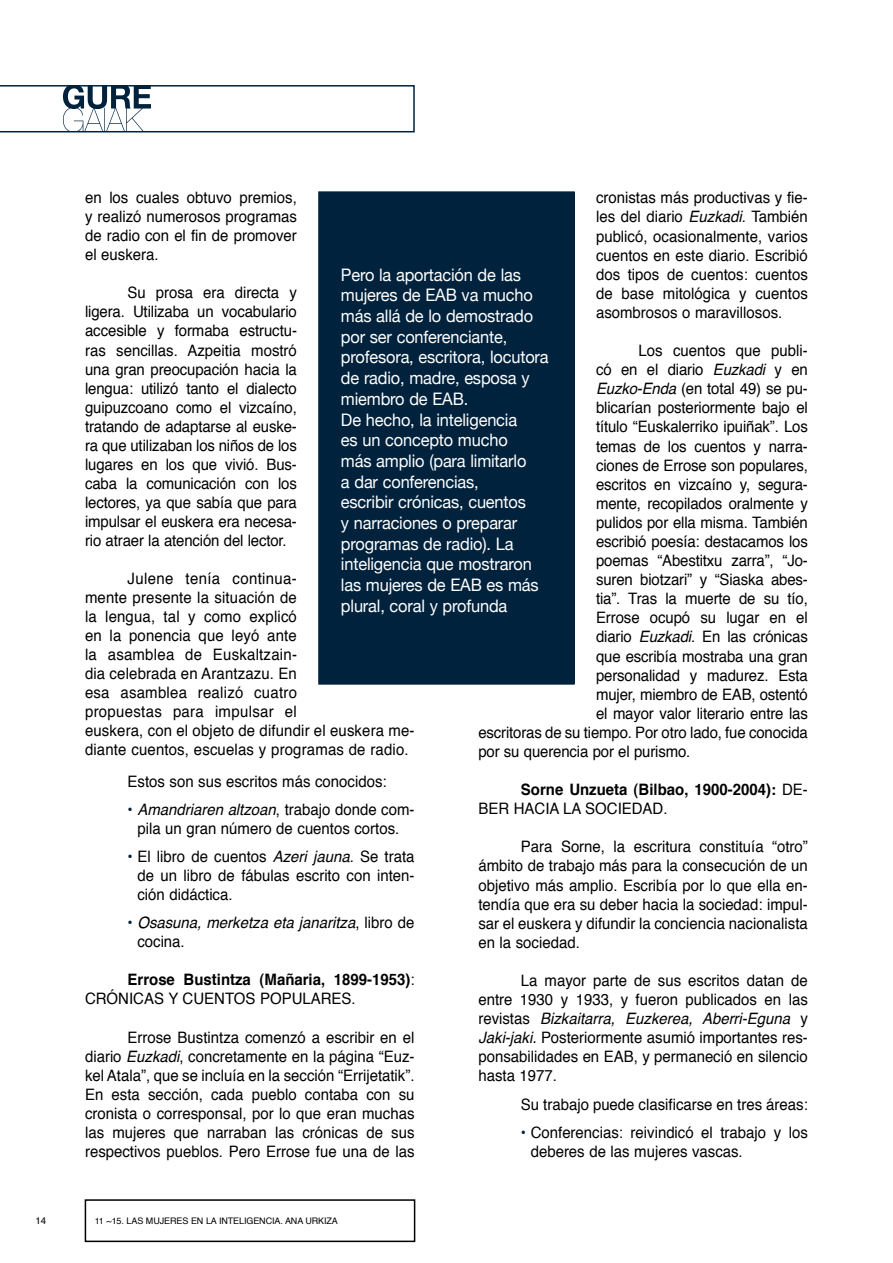
<style>
.page{position:relative;width:893px;height:1263px;background:#fff}
.page>*{position:absolute;margin:0;border:0;box-sizing:border-box;transform-origin:0 0}
.t1{font:17.25px/20.7px "Helvetica Neue";letter-spacing:-.01em;color:#fff;scale:.95 1}
.t2{font:15.75px/19px "Helvetica";color:#000;text-align:justify;scale:.95 1}
.t3{font:700 15.75px/19px "Helvetica";color:#000;scale:.95 1}
.t4{font:italic 15.75px/19px "Helvetica";color:#000;scale:.95 1}
.t5{font:9.75px "Helvetica";color:#000}
.t6{font:9px "Helvetica";letter-spacing:-.01em;color:#000}
.s1{font-style:italic}
.s2{font-weight:400}
.s3{font-weight:700;color:#00223c}
.s4{font-weight:700;font-style:normal;color:#00223c}
.s5{font-style:normal}
</style>
<div class="page">
<svg style="left:0;top:85px;width:415px;height:47px"></svg>
<div style="left:85px;top:1199px;width:330px;height:43px;border:2px solid #000"></div>
<div style="left:319px;top:192px;width:255px;height:492px;background:#00223c"></div>
<div style="left:318px;top:191px;width:257px;height:494px;border:2px solid #00223c"></div>
<p class="t2" style="left:596px;top:189px;width:225px">cronistas más productivas y fie&shy;les del diario <span class="s1">Euzkadi</span>. También publicó, ocasionalmente, varios cuentos en este diario. Escribió dos tipos de cuentos: cuentos de base mitológica y cuentos asombrosos o maravillosos.</p>
<p class="t2" style="left:639px;top:341px;width:180px">Los cuentos que publi-</p>
<p class="t2" style="left:596px;top:361px;width:225px">có en el diario <span class="s1">Euzkadi</span> y en</p>
<p class="t2" style="left:596px;top:380px;width:224px"><span class="s1">Euzko-Enda</span> (en total 49) se pu-</p>
<p class="t2" style="left:596px;top:399px;width:225px">blicarían posteriormente bajo el</p>
<p class="t2" style="left:596px;top:418px;width:225px">título “Euskalerriko ipuiñak”. Los</p>
<p class="t2" style="left:596px;top:437px;width:225px">temas de los cuentos y narra-</p>
<p class="t2" style="left:596px;top:456px;width:225px">ciones de Errose son populares,</p>
<p class="t2" style="left:596px;top:475px;width:225px">escritos en vizcaíno y, segura-</p>
<p class="t2" style="left:596px;top:494px;width:224px">mente, recopilados oralmente y</p>
<p class="t2" style="left:596px;top:513px;width:225px">pulidos por ella misma. También</p>
<p class="t2" style="left:596px;top:532px;width:225px">escribió poesía: destacamos los</p>
<p class="t2" style="left:596px;top:551px;width:225px">poemas “Abestitxu zarra”, “Jo-</p>
<p class="t2" style="left:596px;top:571px;width:225px">suren biotzari” y “Siaska abes-</p>
<p class="t2" style="left:596px;top:590px;width:225px">tia”. Tras la muerte de su tío,</p>
<p class="t2" style="left:596px;top:609px;width:224px">Errose ocupó su lugar en el</p>
<p class="t2" style="left:596px;top:628px;width:225px">diario <span class="s1">Euzkadi</span>. En las crónicas</p>
<p class="t2" style="left:596px;top:647px;width:225px">que escribía mostraba una gran</p>
<p class="t2" style="left:596px;top:666px;width:224px">personalidad y madurez. Esta</p>
<p class="t2" style="left:596px;top:685px;width:225px">mujer, miembro de EAB, ostentó</p>
<p class="t2" style="left:596px;top:704px;width:224px">el mayor valor literario entre las</p>
<p class="t2" style="left:478px;top:723px;width:348px">escritoras de su tiempo. Por otro lado, fue conocida</p>
<p class="t2" style="left:478px;top:742px;width:225px">por su querencia por el purismo.</p>
<p class="t3" style="left:478px;top:780px;width:348px;text-indent:43px">Sorne Unzueta (Bilbao, 1900-2004): <span class="s2">DE-<br>BER HACIA</span></p>
<p class="t2" style="left:85px;top:189px;width:225px">en los cuales obtuvo premios, y realizó numerosos programas de radio con el fin de promover el euskera.</p>
<p class="t2" style="left:85px;top:284px;width:225px;text-indent:43px">Su prosa era directa y ligera. Utilizaba un vocabulario accesible y formaba estructu&shy;ras sencillas. Azpeitia mostró una gran preocupación hacia la lengua: utilizó tanto el dialecto guipuzcoano como el vizcaíno, tratando de adaptarse al euske&shy;ra que utilizaban los niños de los lugares en los que vivió. Bus&shy;caba la comunicación con los lectores, ya que sabía que para impulsar el euskera era necesa&shy;rio atraer la atención del lector.</p>
<p class="t2" style="left:85px;top:569px;width:348px;text-align:left;text-indent:43px">Julene tenía continua-<br>mente presente la situación de<br>la lengua, tal y como explicó<br>en la ponencia que leyó ante<br>la asamblea de Euskaltzain-<br>dia celebrada en Arantzazu. En<br>esa asamblea realizó cuatro<br>propuestas para impulsar el<br>euskera, con el objeto de difundir el euskera me&shy;diante cuentos, escuelas y programas de radio.</p>
<p class="t2" style="left:128px;top:772px;width:274px">Estos son sus escritos más conocidos:</p>
<p class="t2" style="left:128px;top:800px;width:304px;text-align:center"><span class="s3">•</span> <span class="s1">Amandriaren altzoan</span>, trabajo donde com&shy;pila un gran número de cuentos cortos.</p>
<p class="t2" style="left:137px;top:847px;width:293px;text-indent:-10px"><span class="s3">•</span> El libro de cuentos <span class="s1">Azeri jauna</span>. Se trata de un libro de fábulas escrito con inten&shy;ción didáctica.</p>
<p class="t4" style="left:137px;top:913px;width:293px;text-indent:-10px"><span class="s4">•</span> Osasuna, merketza eta janaritza<span class="s5">, libro de cocina.</span></p>
<p class="t3" style="left:128px;top:970px;width:304px">Errose Bustintza (Mañaria, 1899-1953)<span class="s2">:</span></p>
<p class="t2" style="left:85px;top:990px;width:46px">CRÓNICAS</p>
<p class="t2" style="left:168px;top:990px;width:55px">Y CUENTOS</p>
<p class="t2" style="left:260px;top:990px;width:12px">POP</p>
<p class="t2" style="left:292px;top:990px;width:22px">ULAR</p>
<p class="t2" style="left:332px;top:990px;width:27px">ES.</p>
<p class="t2" style="left:85px;top:1028px;width:348px;text-indent:43px">Errose Bustintza comenzó a escribir en el diario <span class="s1">Euzkadi</span>, concretamente en la página “Euz&shy;kel Atala”, que se incluía en la sección “Errijetatik”.<br>En esta sección, cada pueblo contaba con su cronista o corresponsal, por lo que eran muchas las mujeres que narraban las crónicas de sus respectivos pueblos. Pero Errose fue una de las</p>
<p class="t1" style="left:341px;top:264px;width:220px">Pero la aportación de las mujeres de EAB va mucho más allá de lo demostrado por ser conferenciante, profesora, escritora, locutora de radio, madre, esposa y miembro de EAB.<br>De hecho, la inteligencia<br>es un concepto mucho<br>más amplio (para limitarlo<br>a dar conferencias,<br>escribir crónicas, cuentos<br>y narraciones o preparar programas de radio). La inteligencia que mostraron las mujeres de EAB es más plural, coral y profunda</p>
<p class="t2" style="left:563px;top:800px;width:34px">LA SOCI</p>
<p class="t2" style="left:622px;top:800px;width:22px">EDAD</p>
<p class="t2" style="left:663px;top:800px;width:6px">.</p>
<p class="t2" style="left:478px;top:838px;width:348px;text-indent:43px">Para Sorne, la escritura constituía “otro” ámbito de trabajo más para la consecución de un objetivo más amplio. Escribía por lo que ella en&shy;tendía que era su deber hacia la sociedad: impul&shy;sar el euskera y difundir la conciencia nacionalista en la sociedad.</p>
<p class="t2" style="left:478px;top:971px;width:348px;text-indent:43px">La mayor parte de sus escritos datan de entre 1930 y 1933, y fueron publicados en las revistas <span class="s1">Bizkaitarra, Euzkerea, Aberri-Eguna</span> y <span class="s1">Jaki-jaki.</span> Posteriormente asumió importantes res&shy;ponsabilidades en EAB, y permaneció en silencio hasta 1977.</p>
<p class="t2" style="left:521px;top:1095px;width:304px">Su trabajo puede clasificarse en tres áreas:</p>
<p class="t2" style="left:531px;top:1123px;width:293px;text-indent:-10px"><span class="s3">•</span> Conferencias: reivindicó el trabajo y los deberes de las mujeres vascas.</p>
<p class="t5" style="left:36px;top:1213px;width:12px">14</p>
<p class="t6" style="left:95px;top:1214px;width:39px">11 ~15. LAS</p>
<p class="t6" style="left:146px;top:1214px;width:120px">MUJERES EN LA INTELIGENCIA</p>
<p class="t6" style="left:280px;top:1214px;width:59px">. Ana Urkiza</p>
</div>
